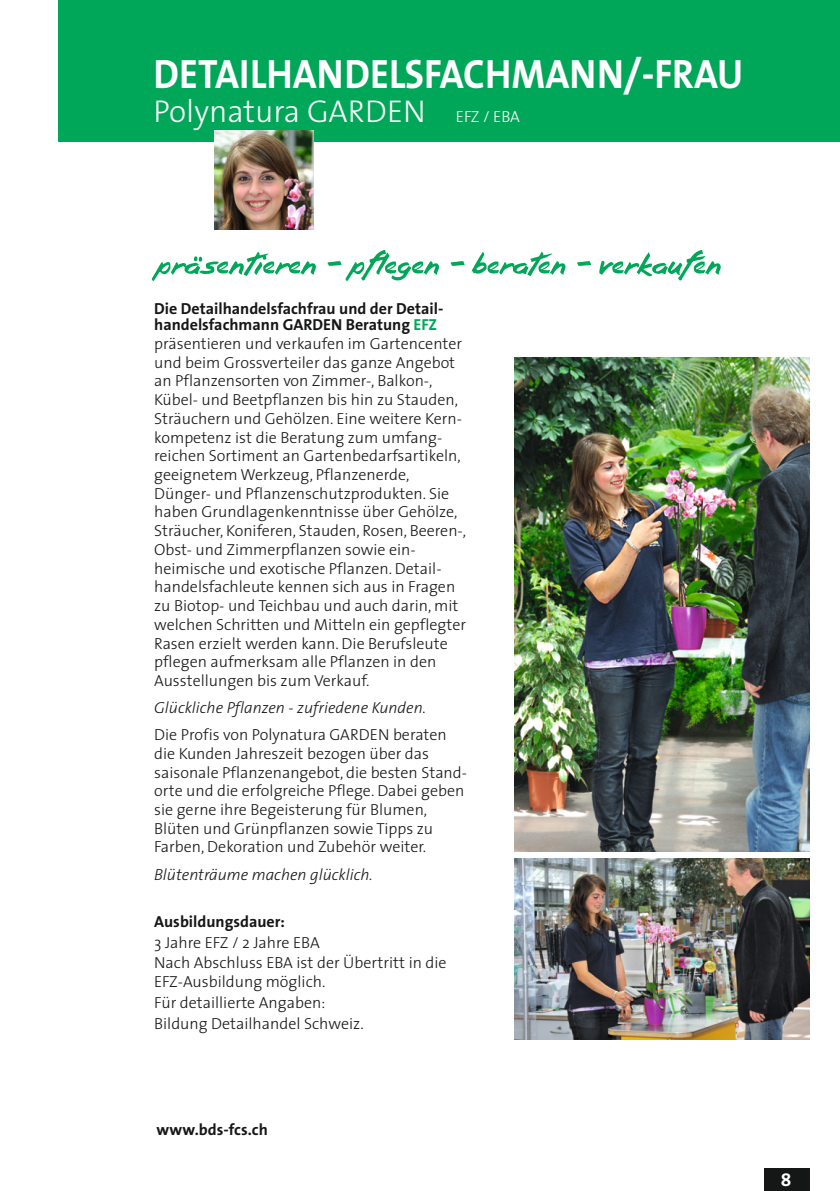
<style>
.page{position:relative;width:840px;height:1191px;background:#fff}
.page>*{position:absolute;margin:0;border:0;box-sizing:border-box;transform-origin:0 0}
.t1{font:700 41.2px "MCH The Sans";color:#fff;scale:.93 1}
.t2{font:300 31.6px "The Sans";color:#fff}
.t3{font:700 19.2px "MCH The Sans";color:#fff}
.t4{font:300 16px/18.8px "The Sans";color:#151616}
.t5{font:700 16px/16.8px "MCH The Sans";color:#151616}
.t6{font:italic 300 16px "The Sans";color:#151616}
.s1{font-size:16px}
.s2{color:#00a759}
</style>
<div class="page">
<div style="left:59px;top:0;width:780px;height:142px;background:#00a759"></div>
<svg style="left:152px;top:250px;width:413px;height:31px"></svg>
<svg style="left:577px;top:250px;width:143px;height:30px"></svg>
<img style="left:514px;top:358px;width:295px;height:493px">
<img style="left:514px;top:858px;width:295px;height:181px">
<img style="left:214px;top:130px;width:99px;height:100px">
<div style="left:763px;top:1168px;width:46px;height:23px;background:#151616"></div>
<h1 class="t1" style="left:153px;top:60px;width:635px">DETAILHANDELSFACHMANN/-FRAU</h1>
<h2 class="t2" style="left:153px;top:101px;width:367px">Polynatura GARDEN <span class="s1">EFZ / EBA</span></h2>
<p class="t5" style="left:154px;top:302px;width:290px">Die Detailhandelsfachfrau und der Detail&shy;handelsfachmann GARDEN Beratung <span class="s2">EFZ</span></p>
<p class="t4" style="left:154px;top:337px;width:313px">präsentieren und verkaufen im Gartencenter und beim Grossverteiler das ganze Angebot an Pflanzensorten von Zimmer-, Balkon-, Kübel- und Beetpflanzen bis hin zu Stauden, Sträuchern und Gehölzen. Eine weitere Kern&shy;kompetenz ist die Beratung zum umfang&shy;reichen Sortiment an Gartenbedarfsartikeln, geeignetem Werkzeug, Pflanzenerde, Dünger- und Pflanzenschutzprodukten. Sie haben Grundlagenkenntnisse über Gehölze, Sträucher, Koniferen, Stauden, Rosen, Beeren-, Obst- und Zimmerpflanzen sowie ein&shy;heimische und exotische Pflanzen. Detail&shy;handelsfachleute kennen sich aus in Fragen zu Biotop- und Teichbau und auch darin, mit welchen Schritten und Mitteln ein gepflegter Rasen erzielt werden kann. Die Berufsleute pflegen aufmerksam alle Pflanzen in den Ausstellungen bis zum Verkauf.</p>
<p class="t6" style="left:154px;top:702px;width:273px">Glückliche Pflanzen - zufriedene Kunden.</p>
<p class="t4" style="left:154px;top:728px;width:314px">Die Profis von Polynatura GARDEN beraten die Kunden Jahreszeit bezogen über das saisonale Pflanzenangebot, die besten Stand&shy;orte und die erfolgreiche Pflege. Dabei geben sie gerne ihre Begeisterung für Blumen, Blüten und Grünpflanzen sowie Tipps zu Farben, Dekoration und Zubehör weiter.</p>
<p class="t6" style="left:154px;top:868px;width:220px">Blütenträume machen glücklich.</p>
<p class="t5" style="left:154px;top:915px;width:132px">Ausbildungsdauer:</p>
<p class="t4" style="left:154px;top:934px;width:294px;line-height:20.8px">3 Jahre EFZ / 2 Jahre EBA<br>Nach Abschluss EBA ist der Übertritt in die</p>
<p class="t4" style="left:154px;top:973px;width:211px;line-height:20.8px">EFZ-Ausbildung möglich.<br>Für detaillierte Angaben:<br>Bildung Detailhandel Schweiz.</p>
<p class="t5" style="left:156px;top:1123px;width:113px">www.bds-fcs.ch</p>
<p class="t3" style="left:780px;top:1172px;width:12px">8</p>
</div>
